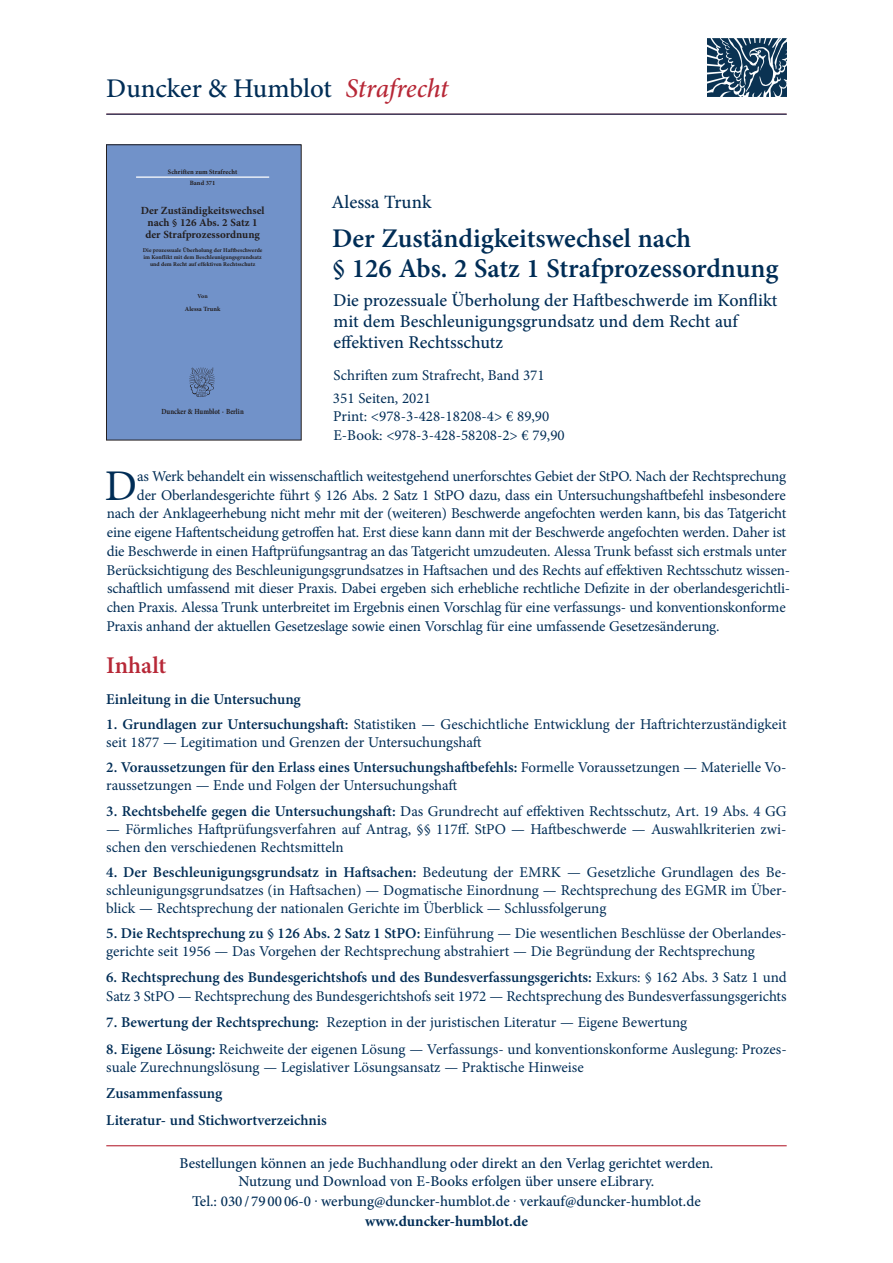
<style>
.page{position:relative;width:893px;height:1263px;background:#fff}
.page>*{position:absolute;margin:0;border:0;box-sizing:border-box;transform-origin:0 0}
.t1{font:43.8px "Minion Pro";color:#002d56}
.t2{font:600 27px/30px "Minion Pro";color:#002d56}
.t3{font:500 27px "Minion Pro";letter-spacing:-.005em;color:#002d56}
.t4{font:600 24px "Minion Pro";color:#b72837}
.t5{font:500 18.75px "Minion Pro";color:#002d56}
.t6{font:500 18px/21px "Minion Pro";color:#002d56}
.t7{font:15px/18px "Minion Pro";letter-spacing:-.01em;color:#002d56}
.t8{font:500 15px/18px "Minion Pro";color:#002d56;text-align:center}
.t9{font:600 15px/26.5px "Minion Pro";color:#002d56}
.t10{font:700 15px "Minion Pro";color:#002d56}
.t11{font:700 10.95px/12.1px "Minion Pro";color:#231f20;text-align:center}
.t12{font:700 7.8px "Minion Pro";letter-spacing:-.005em;color:#231f20;scale:.86 1}
.t13{font:700 6.75px "Minion Pro";letter-spacing:.01em;color:#231f20}
.t14{font:700 6.45px "Minion Pro";letter-spacing:.005em;color:#231f20}
.t15{font:700 6px "Minion Pro";color:#231f20}
.t16{font:700 5.85px/7.2px "Minion Pro";color:#231f20;text-align:center}
.s1{font-style:italic;color:#b72837}
.s2{font-weight:600}
</style>
<div class="page">
<hr style="left:106px;top:1145px;width:681px;height:1px;background:#b72837">
<div style="left:106px;top:145px;width:195px;height:295px;background:#7192c9"></div>
<hr style="left:136px;top:176px;width:133px;height:2px;background:#fff">
<img style="left:189px;top:367px;width:26px;height:30px">
<div style="left:106px;top:145px;width:195px;height:295px;border:1px solid #231f20"></div>
<img style="left:707px;top:38px;width:79px;height:59px">
<hr style="left:106px;top:114px;width:681px;height:1px;background:#002d56">
<h2 class="t3" style="left:106px;top:70px;width:344px">Duncker &amp; Humblot <span class="s1">Strafrecht</span></h2>
<p class="t13" style="left:168px;top:167px;width:71px">Schriften zum Strafrecht</p>
<p class="t14" style="left:190px;top:178px;width:27px">Band 371</p>
<p class="t11" style="left:141px;top:204px;width:125px">Der Zuständigkeitswechsel nach § 126 Abs. 2 Satz 1 der Strafprozessordnung</p>
<p class="t16" style="left:143px;top:246px;width:121px">Die prozessuale Überholung der Haftbeschwerde im Konflikt mit dem Beschleunigungsgrundsatz und dem Recht auf effektiven Rechtsschutz</p>
<p class="t15" style="left:198px;top:292px;width:12px">Von</p>
<p class="t14" style="left:185px;top:304px;width:37px">Alessa Trunk</p>
<p class="t12" style="left:161px;top:406px;width:97px">Duncker &amp; Humblot · Berlin</p>
<p class="t5" style="left:332px;top:190px;width:101px">Alessa Trunk</p>
<h2 class="t2" style="left:332px;top:223px;width:448px">Der Zuständigkeitswechsel nach<br>§ 126 Abs. 2 Satz 1 Strafprozessordnung</h2>
<p class="t6" style="left:333px;top:290px;width:446px">Die prozessuale Überholung der Haftbeschwerde im Konflikt mit dem Beschleunigungsgrundsatz und dem Recht auf effektiven Rechtsschutz</p>
<p class="t7" style="left:333px;top:364px;width:213px;line-height:23px">Schriften zum Strafrecht, Band 371<br>351 Seiten, 2021</p>
<p class="t7" style="left:333px;top:407px;width:233px;line-height:18.8px">Print: &lt;978-3-428-18208-4&gt; € 89,90<br>E-Book: &lt;978-3-428-58208-2&gt; € 79,90</p>
<h1 class="t1" style="left:105px;top:456px;width:34px">D</h1>
<p class="t7" style="left:137px;top:467px;width:650px">as Werk behandelt ein wissenschaftlich weitestgehend unerforschtes Gebiet der StPO. Nach der Rechtsprechung</p>
<p class="t7" style="left:137px;top:486px;width:650px">der Oberlandesgerichte führt § 126 Abs. 2 Satz 1 StPO dazu, dass ein Untersuchungshaftbefehl insbesondere</p>
<p class="t7" style="left:107px;top:505px;width:681px">nach der Anklageerhebung nicht mehr mit der (weiteren) Beschwerde angefochten werden kann, bis das Tatgericht</p>
<p class="t7" style="left:107px;top:523px;width:681px">eine eigene Haftentscheidung getroffen hat. Erst diese kann dann mit der Beschwerde angefochten werden. Daher ist</p>
<p class="t7" style="left:107px;top:542px;width:682px">die Beschwerde in einen Haftprüfungsantrag an das Tatgericht umzudeuten. Alessa Trunk befasst sich erstmals unter</p>
<p class="t7" style="left:107px;top:561px;width:685px">Berücksichtigung des Beschleunigungsgrundsatzes in Haftsachen und des Rechts auf effektiven Rechtsschutz wissen-</p>
<p class="t7" style="left:107px;top:580px;width:685px">schaftlich umfassend mit dieser Praxis. Dabei ergeben sich erhebliche rechtliche Defizite in der oberlandesgerichtli-</p>
<p class="t7" style="left:107px;top:598px;width:680px">chen Praxis. Alessa Trunk unterbreitet im Ergebnis einen Vorschlag für eine verfassungs- und konventionskonforme</p>
<p class="t7" style="left:106px;top:617px;width:615px">Praxis anhand der aktuellen Gesetzeslage sowie einen Vorschlag für eine umfassende Gesetzesänderung.</p>
<h3 class="t4" style="left:106px;top:649px;width:62px">Inhalt</h3>
<p class="t9" style="left:106px;top:686px;width:196px">Einleitung in die Untersuchung</p>
<p class="t7" style="left:106px;top:715px;width:682px"><span class="s2">1. Grundlagen zur Untersuchungshaft:</span> Statistiken — Geschichtliche Entwicklung der Haftrichterzuständigkeit seit 1877 — Legitimation und Grenzen der Untersuchungshaft</p>
<p class="t7" style="left:106px;top:758px;width:682px"><span class="s2">2. Voraussetzungen für den Erlass eines Untersuchungshaftbefehls:</span> Formelle Voraussetzungen — Materielle Vo&shy;raussetzungen — Ende und Folgen der Untersuchungshaft</p>
<p class="t7" style="left:106px;top:802px;width:682px"><span class="s2">3. Rechtsbehelfe gegen die Untersuchungshaft:</span> Das Grundrecht auf effektiven Rechtsschutz, Art. 19 Abs. 4 GG</p>
<p class="t7" style="left:106px;top:820px;width:682px">— Förmliches Haftprüfungsverfahren auf Antrag, §§ 117ff. StPO — Haftbeschwerde — Auswahlkriterien zwi&shy;schen den verschiedenen Rechtsmitteln</p>
<p class="t7" style="left:106px;top:863px;width:682px;text-align:justify"><span class="s2">4. Der Beschleunigungsgrundsatz in Haftsachen:</span> Bedeutung der EMRK — Gesetzliche Grundlagen des Be&shy;schleunigungsgrundsatzes (in Haftsachen) — Dogmatische Einordnung — Rechtsprechung des EGMR im Über&shy;blick — Rechtsprechung der nationalen Gerichte im Überblick — Schlussfolgerung</p>
<p class="t7" style="left:106px;top:924px;width:682px"><span class="s2">5. Die Rechtsprechung zu § 126 Abs. 2 Satz 1 StPO:</span> Einführung — Die wesentlichen Beschlüsse der Oberlandes&shy;gerichte seit 1956 — Das Vorgehen der Rechtsprechung abstrahiert — Die Begründung der Rechtsprechung</p>
<p class="t7" style="left:106px;top:969px;width:682px"><span class="s2">6. Rechtsprechung des Bundesgerichtshofs und des Bundesverfassungsgerichts:</span> Exkurs: § 162 Abs. 3 Satz 1 und<br>Satz 3 StPO — Rechtsprechung des Bundesgerichtshofs seit 1972 — Rechtsprechung des Bundesverfassungsgerichts</p>
<p class="t7" style="left:106px;top:1013px;width:582px"><span class="s2">7. Bewertung der Rechtsprechung:</span> Rezeption in der juristischen Literatur — Eigene Bewertung</p>
<p class="t7" style="left:106px;top:1040px;width:682px"><span class="s2">8. Eigene Lösung:</span> Reichweite der eigenen Lösung — Verfassungs- und konventionskonforme Auslegung: Prozes&shy;suale Zurechnungslösung — Legislativer Lösungsansatz — Praktische Hinweise</p>
<p class="t9" style="left:106px;top:1080px;width:222px">Zusammenfassung<br>Literatur- und Stichwortverzeichnis</p>
<p class="t8" style="left:179px;top:1154px;width:535px">Bestellungen können an jede Buchhandlung oder direkt an den Verlag gerichtet werden.<br>Nutzung und Download von E-Books erfolgen über unsere eLibrary.</p>
<p class="t8" style="left:192px;top:1192px;width:510px">Tel.: 030 / 79 00 06-0 . werbung@duncker-humblot.de . verkauf@duncker-humblot.de</p>
<p class="t10" style="left:365px;top:1210px;width:164px">www.duncker-humblot.de</p>
</div>
